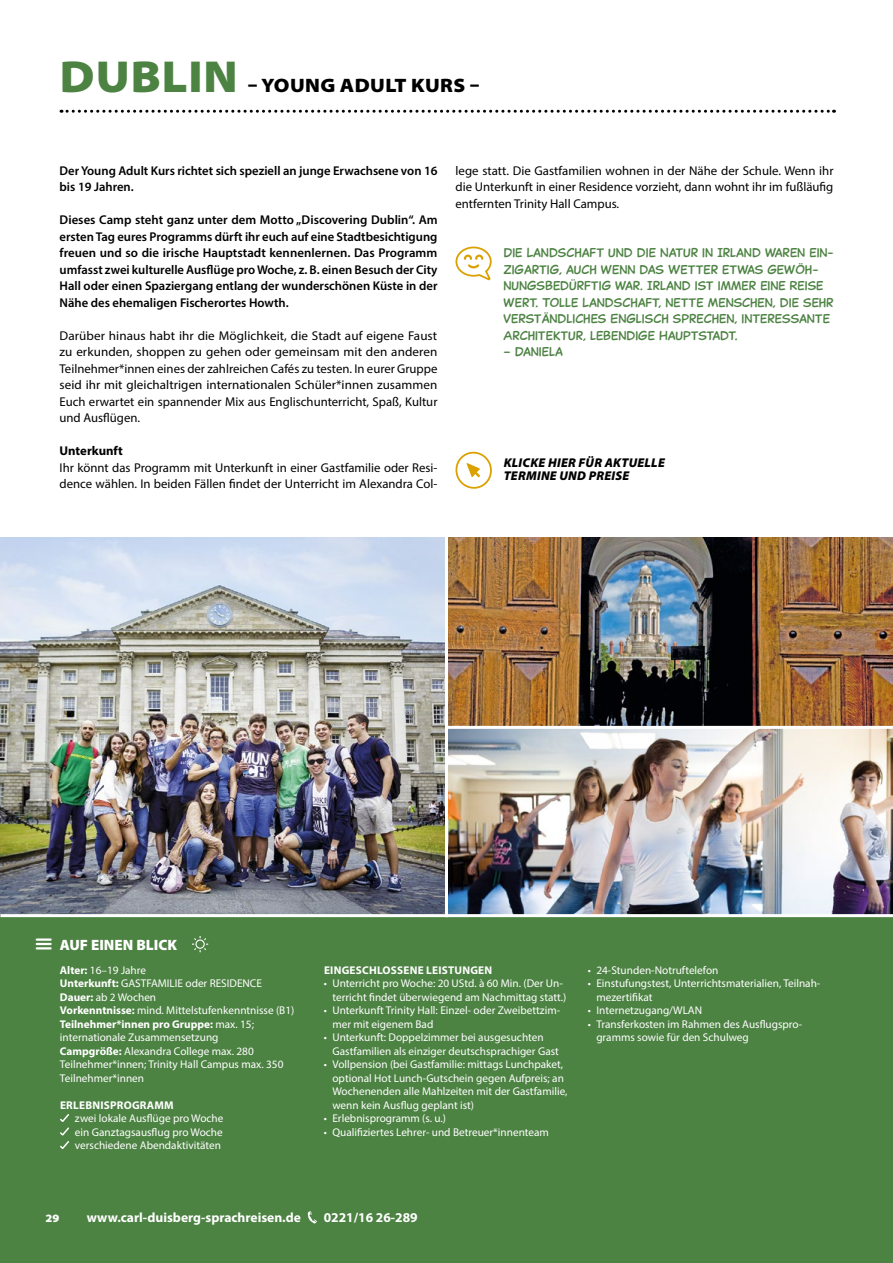
<style>
.page{position:relative;width:893px;height:1263px;background:#fff}
.page>*{position:absolute;margin:0;border:0;box-sizing:border-box;transform-origin:0 0}
.t1{font:900 semi-expanded 45px "Myriad Pro";letter-spacing:.02em;color:#4c8242}
.t2{font:900 semi-expanded 19.5px "Myriad Pro";letter-spacing:.02em;color:#000}
.t3{font:900 15px "Myriad Pro";color:#fff}
.t4{font:700 13.5px "Myriad Pro";color:#fff}
.t5{font:12.75px/16.5px "Myriad Pro";color:#000;text-align:justify}
.t6{font:600 12.75px/16.5px "Myriad Pro";color:#000}
.t7{font:italic 900 12.75px/13.5px "Myriad Pro";letter-spacing:.02em;color:#000}
.t8{font:700 12.75px "Myriad Pro";color:#000}
.t9{font:12px/16.5px "Captain Comic";color:#4c8242}
.t10{font:11.25px/13.5px "Myriad Pro";color:#fff}
.t11{font:700 11.25px "Myriad Pro";letter-spacing:.02em;color:#fff}
.t12{font:900 semi-expanded 11.25px "Myriad Pro";color:#fff}
.s1{font-weight:700}
</style>
<div class="page">
<img style="left:0;top:538px;width:893px;height:376px">
<svg style="left:61px;top:110px;width:773px;height:3px"></svg>
<div style="left:0;top:916px;width:893px;height:347px;background:#4c8242"></div>
<svg style="left:60px;top:1114px;width:9px;height:35px"></svg>
<hr style="left:37px;top:938px;width:14px;height:3px;background:#fff">
<svg style="left:37px;top:943px;width:14px;height:6px"></svg>
<hr style="left:0;top:914px;width:893px;height:3px;background:#fff">
<svg style="left:192px;top:936px;width:16px;height:16px"></svg>
<svg style="left:308px;top:1211px;width:9px;height:12px"></svg>
<svg style="left:455px;top:246px;width:37px;height:35px"></svg>
<svg style="left:455px;top:451px;width:37px;height:38px"></svg>
<hr style="left:446px;top:726px;width:447px;height:3px;background:#fff">
<hr style="left:445px;top:526px;width:3px;height:391px;background:#fff">
<h1 class="t1" style="left:60px;top:46px;width:179px">DUBLIN</h1>
<h2 class="t2" style="left:248px;top:72px;width:233px">– YOUNG ADULT KURS –</h2>
<p class="t6" style="left:60px;top:162px;width:379px">Der Young Adult Kurs richtet sich speziell an junge Erwachsene von 16 bis 19 Jahren.</p>
<p class="t6" style="left:60px;top:211px;width:380px;text-align:justify">Dieses Camp steht ganz unter dem Motto „Discovering Dublin“. Am ersten Tag eures Programms dürft ihr euch auf eine Stadtbesichtigung freuen und so die irische Hauptstadt kennenlernen. Das Programm umfasst zwei kulturelle Ausflüge pro Woche, z. B. einen Besuch der City Hall oder einen Spaziergang entlang der wunderschönen Küste in der Nähe des ehemaligen Fischerortes Howth.</p>
<p class="t5" style="left:60px;top:327px;width:379px">Darüber hinaus habt ihr die Möglichkeit, die Stadt auf eigene Faust zu erkunden, shoppen zu gehen oder gemeinsam mit den anderen Teilnehmer*innen eines der zahlreichen Cafés zu testen. In eurer Gruppe seid ihr mit gleichaltrigen internationalen Schüler*innen zusammen Euch erwartet ein spannender Mix aus Englischunterricht, Spaß, Kultur und Ausflügen.</p>
<p class="t8" style="left:60px;top:442px;width:65px">Unterkunft</p>
<p class="t5" style="left:60px;top:459px;width:379px">Ihr könnt das Programm mit Unterkunft in einer Gastfamilie oder Resi&shy;dence wählen. In beiden Fällen findet der Unterricht im Alexandra Col-</p>
<p class="t5" style="left:455px;top:162px;width:380px">lege statt. Die Gastfamilien wohnen in der Nähe der Schule. Wenn ihr die Unterkunft in einer Residence vorzieht, dann wohnt ihr im fußläufig entfernten Trinity Hall Campus.</p>
<p class="t9" style="left:504px;top:244px;width:332px">DIE LANDSCHAFT UND DIE NATUR IN IRLAND WAREN EIN-ZIGARTIG, AUCH WENN DAS WETTER ETWAS GEWÖH-NUNGSBEDÜRFTIG WAR. IRLAND IST IMMER EINE REISE WERT. TOLLE LANDSCHAFT, NETTE MENSCHEN, DIE SEHR VERSTÄNDLICHES ENGLISCH SPRECHEN, INTERESSANTE ARCHITEKTUR, LEBENDIGE HAUPTSTADT.</p>
<p class="t9" style="left:504px;top:343px;width:61px">– DANIELA</p>
<p class="t7" style="left:504px;top:455px;width:163px">KLICKE HIER FÜR AKTUELLE<br>TERMINE UND PREISE</p>
<h3 class="t3" style="left:60px;top:935px;width:119px">AUF EINEN BLICK</h3>
<p class="t10" style="left:60px;top:963px;width:236px"><span class="s1">Alter:</span> 16–19 Jahre<br><span class="s1">Unterkunft:</span> GASTFAMILIE oder RESIDENCE <span class="s1">Dauer:</span> ab 2 Wochen<br><span class="s1">Vorkenntnisse:</span> mind. Mittelstufenkenntnisse (B1)<br><span class="s1">Teilnehmer*innen pro Gruppe:</span> max. 15; internationale Zusammensetzung<br><span class="s1">Campgröße:</span> Alexandra College max. 280<br>Teilnehmer*innen; Trinity Hall Campus max. 350<br>Teilnehmer*innen</p>
<p class="t11" style="left:60px;top:1097px;width:115px">ERLEBNISPROGRAMM</p>
<p class="t10" style="left:75px;top:1111px;width:150px;text-align:justify">zwei lokale Ausflüge pro Woche ein Ganztagsausflug pro Woche verschiedene Abendaktivitäten</p>
<p class="t11" style="left:324px;top:962px;width:170px">EINGESCHLOSSENE LEISTUNGEN</p>
<p class="t10" style="left:332px;top:976px;width:235px;text-indent:-9px">• Unterricht pro Woche: 20 UStd. à 60 Min. (Der Un&shy;terricht findet überwiegend am Nachmittag statt.)</p>
<p class="t10" style="left:332px;top:1003px;width:229px;text-indent:-9px">• Unterkunft Trinity Hall: Einzel- oder Zweibettzim&shy;mer mit eigenem Bad</p>
<p class="t10" style="left:332px;top:1030px;width:228px;text-indent:-9px">• Unterkunft: Doppelzimmer bei ausgesuchten<br>Gastfamilien als einziger deutschsprachiger Gast</p>
<p class="t10" style="left:332px;top:1057px;width:237px;text-indent:-9px">• Vollpension (bei Gastfamilie: mittags Lunchpaket, optional Hot Lunch-Gutschein gegen Aufpreis; an Wochenenden alle Mahlzeiten mit der Gastfamilie, wenn kein Ausflug geplant ist)</p>
<p class="t10" style="left:324px;top:1111px;width:124px">• Erlebnisprogramm (s. u.)</p>
<p class="t10" style="left:324px;top:1125px;width:227px">• Qualifiziertes Lehrer- und Betreuer*innenteam</p>
<p class="t10" style="left:588px;top:963px;width:132px">• 24-Stunden-Notruftelefon</p>
<p class="t10" style="left:596px;top:976px;width:226px;text-indent:-9px">• Einstufungstest, Unterrichtsmaterialien, Teilnah&shy;mezertifikat</p>
<p class="t10" style="left:588px;top:1003px;width:116px">• Internetzugang/WLAN</p>
<p class="t10" style="left:596px;top:1017px;width:207px;text-indent:-9px">• Transferkosten im Rahmen des Ausflugspro&shy;gramms sowie für den Schulweg</p>
<p class="t12" style="left:45px;top:1211px;width:16px">29</p>
<p class="t4" style="left:87px;top:1208px;width:216px">www.carl-duisberg-sprachreisen.de</p>
<p class="t4" style="left:324px;top:1208px;width:95px">0221/16 26-289</p>
</div>
